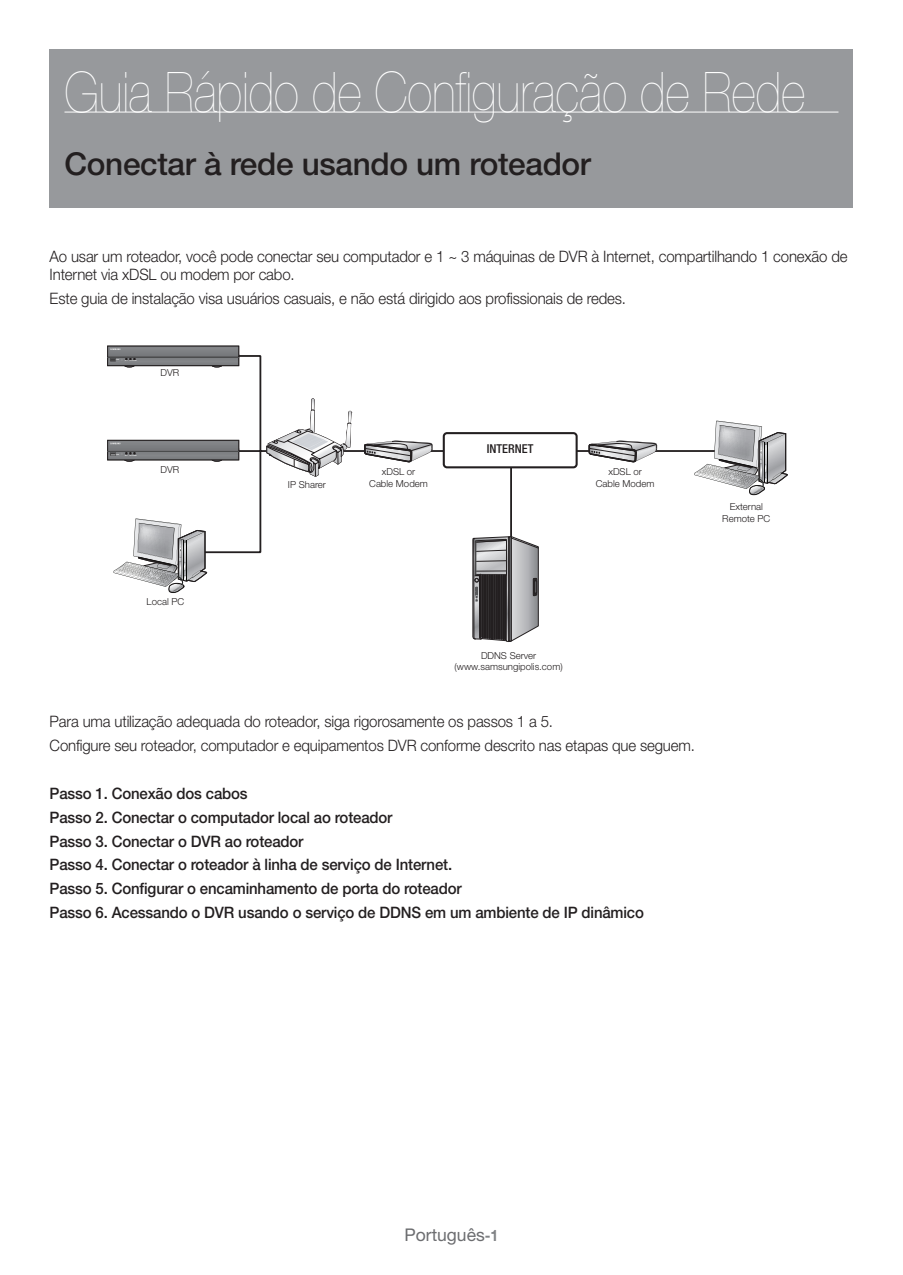
<style>
.page{position:relative;width:903px;height:1275px;background:#fff}
.page>*{position:absolute;margin:0;border:0;box-sizing:border-box;transform-origin:0 0}
.t1{font:200 56px "Helvetica Neue cp";color:#fff;scale:.85 1}
.t2{font:500 31.5px "Helvetica Neue cp";letter-spacing:-.01em;color:#231f20}
.t3{font:17.5px "Helvetica Neue cp";color:#6c6d70}
.t4{font:300 15.75px/18.9px "Helvetica Neue cp";letter-spacing:-.01em;color:#231f20;scale:.95 1}
.t5{font:500 15.75px/23.8px "Helvetica Neue cp";letter-spacing:-.01em;color:#231f20;scale:.95 1}
.t6{font:500 condensed 12.25px "Helvetica Neue cp";color:#231f20}
.t7{font:300 9.62px/11.5px "Helvetica Neue cp";color:#231f20;text-align:center}
.s1{font-weight:700;font-size:15.75px;color:#808285}
</style>
<div class="page">
<div style="left:50px;top:50px;width:803px;height:158px;background:#97999c"></div>
<hr style="left:64px;top:112px;width:774px;height:1px;background:#fff">
<svg style="left:185px;top:354px;width:534px;height:229px"></svg>
<svg style="left:443px;top:428px;width:134px;height:46px"></svg>
<div style="left:444px;top:433px;width:133px;height:34px;background:#fff;border-radius:3px"></div>
<div style="left:443px;top:432px;width:135px;height:36px;border:2px solid #231f20;border-radius:3px"></div>
<svg style="left:694px;top:421px;width:94px;height:74px"></svg>
<svg style="left:113px;top:519px;width:95px;height:74px"></svg>
<svg style="left:266px;top:398px;width:85px;height:79px"></svg>
<svg style="left:364px;top:441px;width:69px;height:21px"></svg>
<svg style="left:589px;top:441px;width:68px;height:21px"></svg>
<svg style="left:473px;top:536px;width:65px;height:106px;background:#848385"></svg>
<svg style="left:107px;top:346px;width:132px;height:21px;background:#76777a"></svg>
<hr style="left:108px;top:357px;width:131px;height:1px;background:#4b4c4d">
<svg style="left:107px;top:440px;width:132px;height:21px;background:#747578"></svg>
<hr style="left:108px;top:451px;width:131px;height:1px;background:#4b4c4d">
<h1 class="t1" style="left:64px;top:59px;width:873px">Guia Rápido de Configuração de Rede</h1>
<h2 class="t2" style="left:64px;top:146px;width:528px">Conectar à rede usando um roteador</h2>
<p class="t4" style="left:50px;top:247px;width:841px">Ao usar um roteador, você pode conectar seu computador e 1 ~ 3 máquinas de DVR à Internet, compartilhando 1 conexão de<br>Internet via xDSL ou modem por cabo.</p>
<p class="t4" style="left:50px;top:289px;width:608px">Este guia de instalação visa usuários casuais, e não está dirigido aos profissionais de redes.</p>
<p class="t7" style="left:161px;top:367px;width:20px">DVR</p>
<p class="t7" style="left:161px;top:464px;width:20px">DVR</p>
<p class="t7" style="left:288px;top:479px;width:39px">IP Sharer</p>
<p class="t6" style="left:487px;top:441px;width:48px">INTERNET</p>
<p class="t7" style="left:369px;top:466px;width:60px">xDSL or<br>Cable Modem</p>
<p class="t7" style="left:596px;top:466px;width:60px">xDSL or<br>Cable Modem</p>
<p class="t7" style="left:722px;top:501px;width:50px">External<br>Remote PC</p>
<p class="t7" style="left:146px;top:596px;width:39px">Local PC</p>
<p class="t7" style="left:455px;top:650px;width:110px">DDNS Server (www.samsungipolis.com)</p>
<p class="t4" style="left:50px;top:710px;width:681px;line-height:23.8px">Para uma utilização adequada do roteador, siga rigorosamente os passos 1 a 5.<br>Configure seu roteador, computador e equipamentos DVR conforme descrito nas etapas que seguem.</p>
<p class="t5" style="left:50px;top:781px;width:627px">Passo 1. Conexão dos cabos<br>Passo 2. Conectar o computador local ao roteador<br>Passo 3. Conectar o DVR ao roteador<br>Passo 4. Conectar o roteador à linha de serviço de Internet.<br>Passo 5. Configurar o encaminhamento de porta do roteador<br>Passo 6. Acessando o DVR usando o serviço de DDNS em um ambiente de IP dinâmico</p>
<p class="t3" style="left:404px;top:1225px;width:96px">Português<span class="s1">-1</span></p>
</div>
